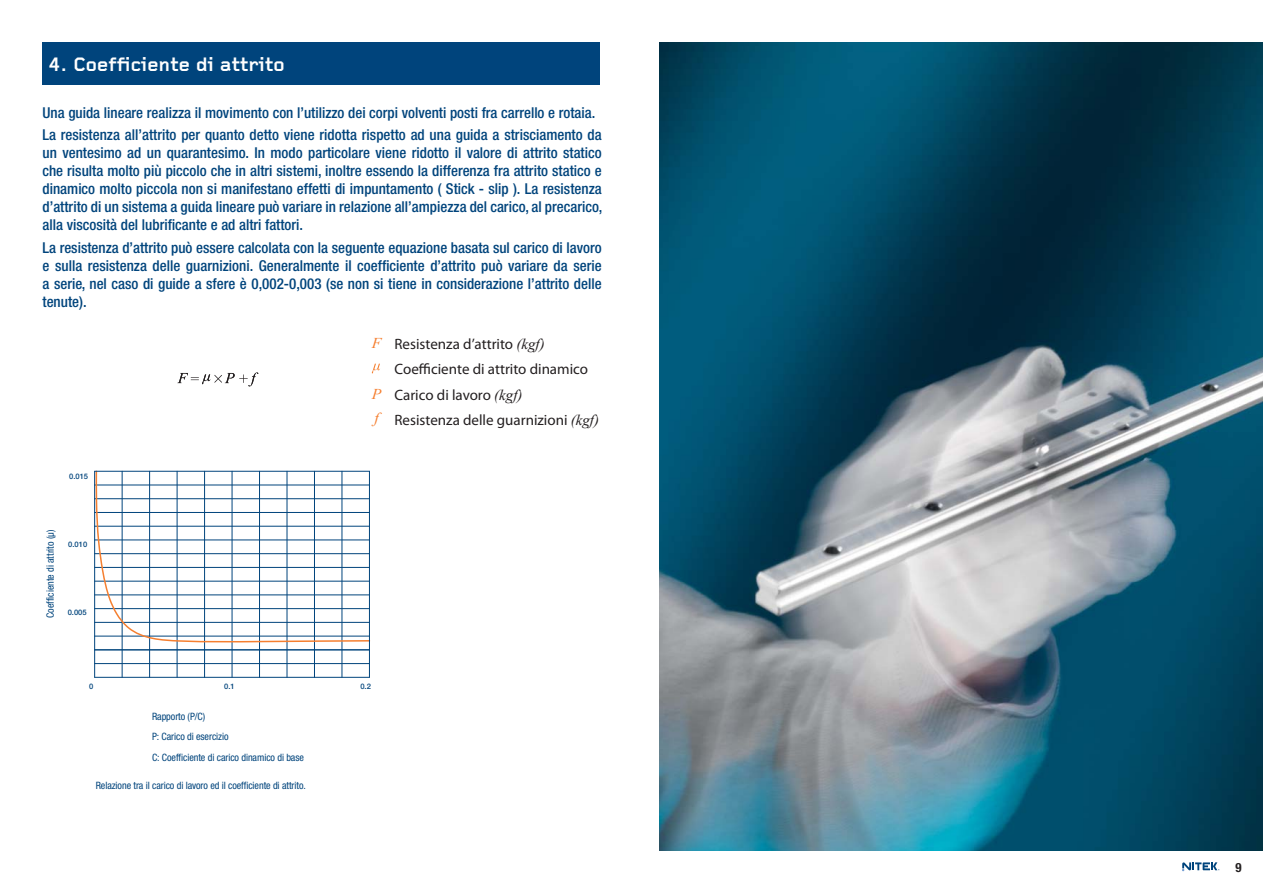
<style>
.page{position:relative;width:1263px;height:893px;background:#fff}
.page>*{position:absolute;margin:0;border:0;box-sizing:border-box;transform-origin:0 0}
.t1{font:700 20.25px "Foundry Gridnik";color:#fff}
.t2{font:500 condensed 15px/18px "Helvetica Neue";color:#00447c;text-align:justify}
.t3{font:15px/25.2px "Myriad Pro";color:#231f20}
.t4{font:italic 15px/24px "Times New Roman";color:#f57f30;scale:1.05 1}
.t5{font:700 condensed 12.75px "Helvetica Neue";color:#231f20}
.t6{font:condensed 10.2px/20.5px "Helvetica Neue";letter-spacing:-.005em;color:#00447c}
.t7{font:500 7.65px "Helvetica Neue";color:#00447c}
.s1{font-family:"Times New Roman";font-style:italic}
</style>
<div class="page">
<img style="left:659px;top:43px;width:604px;height:807px">
<svg style="left:1182px;top:862px;width:37px;height:9px"></svg>
<div style="left:43px;top:43px;width:557px;height:42px;background:#00447c"></div>
<svg style="left:177px;top:372px;width:81px;height:14px"></svg>
<hr style="left:122px;top:471px;width:1px;height:206px;background:#00447c">
<hr style="left:149px;top:471px;width:1px;height:206px;background:#00447c">
<hr style="left:177px;top:471px;width:1px;height:206px;background:#00447c">
<hr style="left:204px;top:471px;width:1px;height:206px;background:#00447c">
<hr style="left:232px;top:471px;width:1px;height:206px;background:#00447c">
<hr style="left:259px;top:471px;width:1px;height:206px;background:#00447c">
<hr style="left:287px;top:471px;width:1px;height:206px;background:#00447c">
<hr style="left:314px;top:471px;width:1px;height:206px;background:#00447c">
<hr style="left:342px;top:471px;width:1px;height:206px;background:#00447c">
<hr style="left:95px;top:663px;width:274px;height:1px;background:#00447c">
<hr style="left:95px;top:650px;width:274px;height:1px;background:#00447c">
<hr style="left:95px;top:677px;width:274px;height:1px;background:#00447c">
<hr style="left:94px;top:471px;width:1px;height:206px;background:#00447c">
<svg style="left:95px;top:470px;width:276px;height:174px"></svg>
<hr style="left:369px;top:471px;width:1px;height:206px;background:#00447c">
<hr style="left:95px;top:471px;width:274px;height:1px;background:#00447c">
<svg style="left:372px;top:364px;width:8px;height:9px"></svg>
<h1 class="t1" style="left:49px;top:58px;width:238px">4. Coefficiente di attrito</h1>
<p class="t2" style="left:43px;top:103px;width:561px;line-height:22.2px">Una guida lineare realizza il movimento con l’utilizzo dei corpi volventi posti fra carrello e rotaia.<br>La resistenza all’attrito per quanto detto viene ridotta rispetto ad una guida a strisciamento da</p>
<p class="t2" style="left:43px;top:145px;width:561px">un ventesimo ad un quarantesimo. In modo particolare viene ridotto il valore di attrito statico che risulta molto più piccolo che in altri sistemi, inoltre essendo la differenza fra attrito statico e dinamico molto piccola non si manifestano effetti di impuntamento ( Stick - slip ). La resistenza d’attrito di un sistema a guida lineare può variare in relazione all’ampiezza del carico, al precarico, alla viscosità del lubrificante e ad altri fattori.</p>
<p class="t2" style="left:43px;top:240px;width:561px">La resistenza d’attrito può essere calcolata con la seguente equazione basata sul carico di lavoro e sulla resistenza delle guarnizioni. Generalmente il coefficiente d’attrito può variare da serie a serie, nel caso di guide a sfere è 0,002-0,003 (se non si tiene in considerazione l’attrito delle tenute).</p>
<p class="t7" style="left:69px;top:473px;width:20px">0.015</p>
<p class="t6" style="left:41px;top:618px;width:90px;rotate:-90deg">Coefficiente di attrito (µ)</p>
<p class="t7" style="left:68px;top:541px;width:20px">0.010</p>
<p class="t7" style="left:68px;top:610px;width:20px">0.005</p>
<p class="t4" style="left:372px;top:331px;width:11px">F</p>
<p class="t4" style="left:372px;top:382px;width:11px">P f</p>
<p class="t3" style="left:395px;top:333px;width:206px">Resistenza d’attrito <span class="s1">(kgf)<br></span>Coefficiente di attrito dinamico<br>Carico di lavoro <span class="s1">(kgf)<br></span>Resistenza delle guarnizioni <span class="s1">(kgf)</span></p>
<p class="t7" style="left:89px;top:684px;width:6px">0</p>
<p class="t7" style="left:224px;top:684px;width:12px">0.1</p>
<p class="t7" style="left:360px;top:684px;width:12px">0.2</p>
<p class="t6" style="left:152px;top:707px;width:153px">Rapporto (P/C)<br>P: Carico di esercizio<br>C: Coefficiente di carico dinamico di base</p>
<p class="t6" style="left:96px;top:776px;width:212px">Relazione tra il carico di lavoro ed il coefficiente di attrito.</p>
<p class="t5" style="left:1235px;top:863px;width:8px">9</p>
</div>
